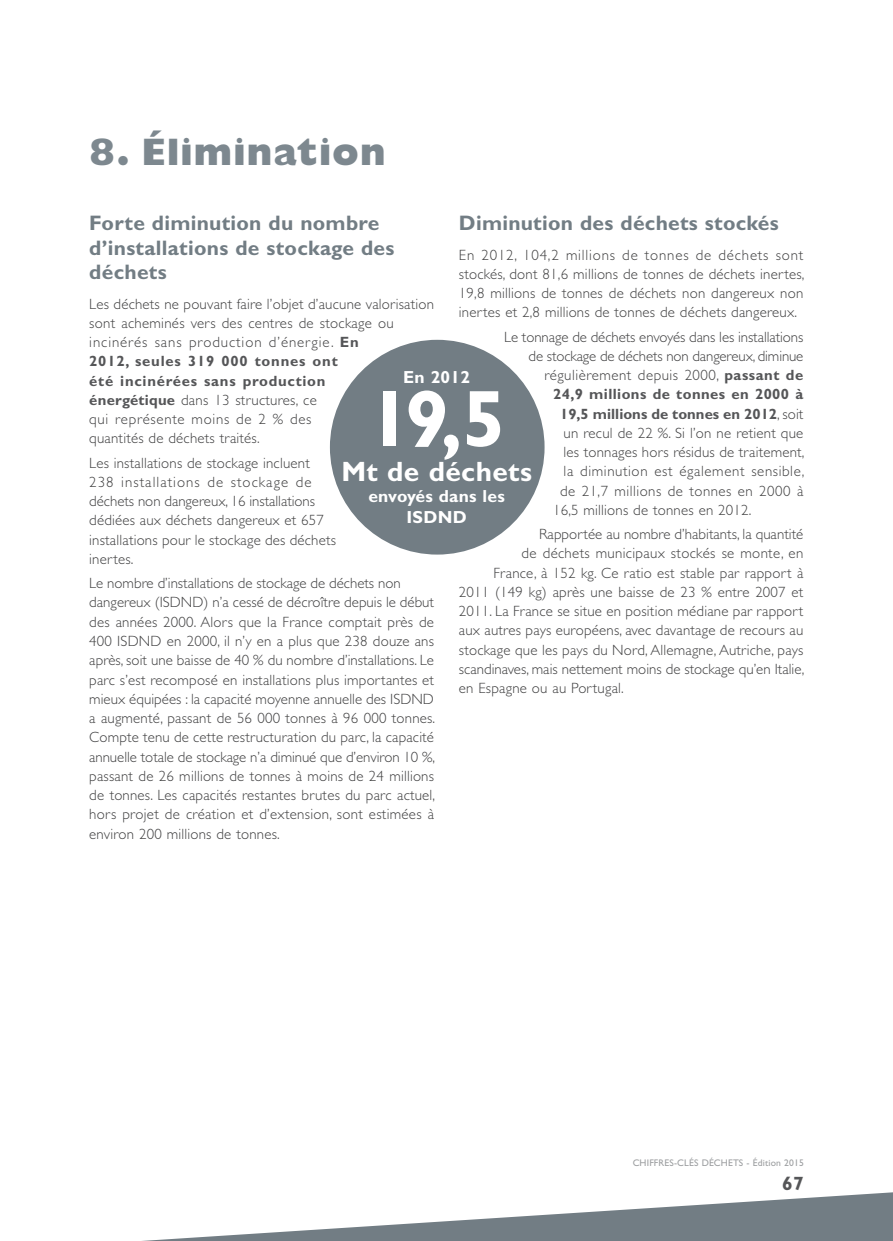
<style>
.page{position:relative;width:893px;height:1241px;background:#fff}
.page>*{position:absolute;margin:0;border:0;box-sizing:border-box;transform-origin:0 0}
.t1{font:700 80.5px "Gill Sans Std";color:#fff}
.t2{font:800 38.5px "Gill Sans Std";letter-spacing:.015em;color:#7d888f}
.t3{font:700 28px "Gill Sans Std";letter-spacing:.015em;color:#fff}
.t4{font:700 21px/24.5px "Gill Sans Std";letter-spacing:.015em;color:#727d84}
.t5{font:700 19.25px "Gill Sans Std";color:#555658}
.t6{font:700 17.5px/21px "Gill Sans Std";letter-spacing:.015em;color:#fff;text-align:center}
.t7{font:300 14.88px/19.2px "Gill Sans Std";letter-spacing:.015em;color:#404041}
.t8{font:300 14.88px "Gill Sans Std";letter-spacing:.035em;color:#404041}
.t9{font:700 14.88px "Gill Sans Std";letter-spacing:.015em;color:#555658}
.t10{font:300 14.88px "Gill Sans Std";letter-spacing:-.005em;color:#404041}
.t11{font:300 14.88px "Gill Sans Std";letter-spacing:-.01em;color:#404041}
.t12{font:300 14.88px "Gill Sans Std";letter-spacing:.045em;color:#404041}
.t13{font:9.62px "Gill Sans Std";letter-spacing:.015em;color:#9d9fa1}
.s1{font-weight:700;color:#555658}
.s2{font-weight:300;color:#404041}
</style>
<div class="page">
<svg style="left:157px;top:1192px;width:736px;height:48px"></svg>
<div style="left:330px;top:340px;width:215px;height:214px;background:#727d84;border-radius:50%"></div>
<h2 class="t2" style="left:89px;top:138px;width:298px">8. Élimination</h2>
<h3 class="t4" style="left:89px;top:213px;width:307px">Forte diminution du nombre d’installations de stockage des déchets</h3>
<p class="t7" style="left:89px;top:295px;width:346px">Les déchets ne pouvant faire l’objet d’aucune valorisation sont acheminés vers des centres de stockage ou incinérés sans production d’énergie. <span class="s1">En<br>2012, seules 319 000 tonnes ont<br>été incinérées sans production<br>énergétique</span> dans 13 structures, ce<br>qui représente moins de 2 % des<br>quantités de déchets traités.</p>
<p class="t7" style="left:89px;top:454px;width:248px">Les installations de stockage incluent 238 installations de stockage de déchets non dangereux, 16 installations dédiées aux déchets dangereux et 657 installations pour le stockage des déchets inertes.</p>
<p class="t7" style="left:89px;top:575px;width:347px">Le nombre d’installations de stockage de déchets non dangereux (ISDND) n’a cessé de décroître depuis le début des années 2000. Alors que la France comptait près de 400 ISDND en 2000, il n’y en a plus que 238 douze ans après, soit une baisse de 40 % du nombre d’installations. Le parc s’est recomposé en installations plus importantes et mieux équipées : la capacité moyenne annuelle des ISDND a augmenté, passant de 56 000 tonnes à 96 000 tonnes.<br>Compte tenu de cette restructuration du parc, la capacité annuelle totale de stockage n’a diminué que d’environ 10 %, passant de 26 millions de tonnes à moins de 24 millions de tonnes. Les capacités restantes brutes du parc actuel, hors projet de création et d’extension, sont estimées à environ 200 millions de tonnes.</p>
<h3 class="t4" style="left:459px;top:213px;width:321px">Diminution des déchets stockés</h3>
<p class="t7" style="left:459px;top:246px;width:347px;text-align:justify">En 2012, 104,2 millions de tonnes de déchets sont stockés, dont 81,6 millions de tonnes de déchets inertes, 19,8 millions de tonnes de déchets non dangereux non inertes et 2,8 millions de tonnes de déchets dangereux.</p>
<p class="t10" style="left:504px;top:331px;width:301px">Le tonnage de déchets envoyés dans les installations</p>
<p class="t11" style="left:529px;top:350px;width:276px">de stockage de déchets non dangereux, diminue</p>
<p class="t8" style="left:544px;top:369px;width:260px">régulièrement depuis 2000, <span class="s1">passant de</span></p>
<p class="t9" style="left:553px;top:389px;width:252px">24,9 millions de tonnes en 2000 à</p>
<p class="t9" style="left:560px;top:408px;width:245px">19,5 millions de tonnes en 2012<span class="s2">, soit</span></p>
<p class="t7" style="left:564px;top:425px;width:241px">un recul de 22 %. Si l’on ne retient que</p>
<p class="t7" style="left:564px;top:444px;width:242px">les tonnages hors résidus de traitement,</p>
<p class="t12" style="left:564px;top:466px;width:242px">la diminution est également sensible,</p>
<p class="t8" style="left:560px;top:485px;width:245px">de 21,7 millions de tonnes en 2000 à</p>
<p class="t7" style="left:553px;top:502px;width:200px">16,5 millions de tonnes en 2012.</p>
<p class="t7" style="left:539px;top:526px;width:266px">Rapportée au nombre d’habitants, la quantité</p>
<p class="t7" style="left:522px;top:545px;width:283px">de déchets municipaux stockés se monte, en</p>
<p class="t7" style="left:494px;top:564px;width:311px">France, à 152 kg. Ce ratio est stable par rapport à</p>
<p class="t7" style="left:459px;top:583px;width:346px">2011 (149 kg) après une baisse de 23 % entre 2007 et</p>
<p class="t7" style="left:459px;top:603px;width:346px">2011. La France se situe en position médiane par rapport</p>
<p class="t7" style="left:459px;top:622px;width:346px">aux autres pays européens, avec davantage de recours au</p>
<p class="t7" style="left:459px;top:641px;width:346px">stockage que les pays du Nord, Allemagne, Autriche, pays</p>
<p class="t7" style="left:459px;top:660px;width:347px">scandinaves, mais nettement moins de stockage qu’en Italie,</p>
<p class="t7" style="left:459px;top:680px;width:166px">en Espagne ou au Portugal.</p>
<p class="t6" style="left:403px;top:368px;width:68px">En 2012</p>
<h1 class="t1" style="left:367px;top:389px;width:141px">19,5</h1>
<h3 class="t3" style="left:341px;top:461px;width:192px">Mt de déchets</h3>
<p class="t6" style="left:368px;top:487px;width:138px">envoyés dans les<br>ISDND</p>
<p class="t13" style="left:633px;top:1159px;width:173px">CHIFFRES-CLÉS DÉCHETS - Édition 2015</p>
<p class="t5" style="left:782px;top:1175px;width:23px">67</p>
</div>
